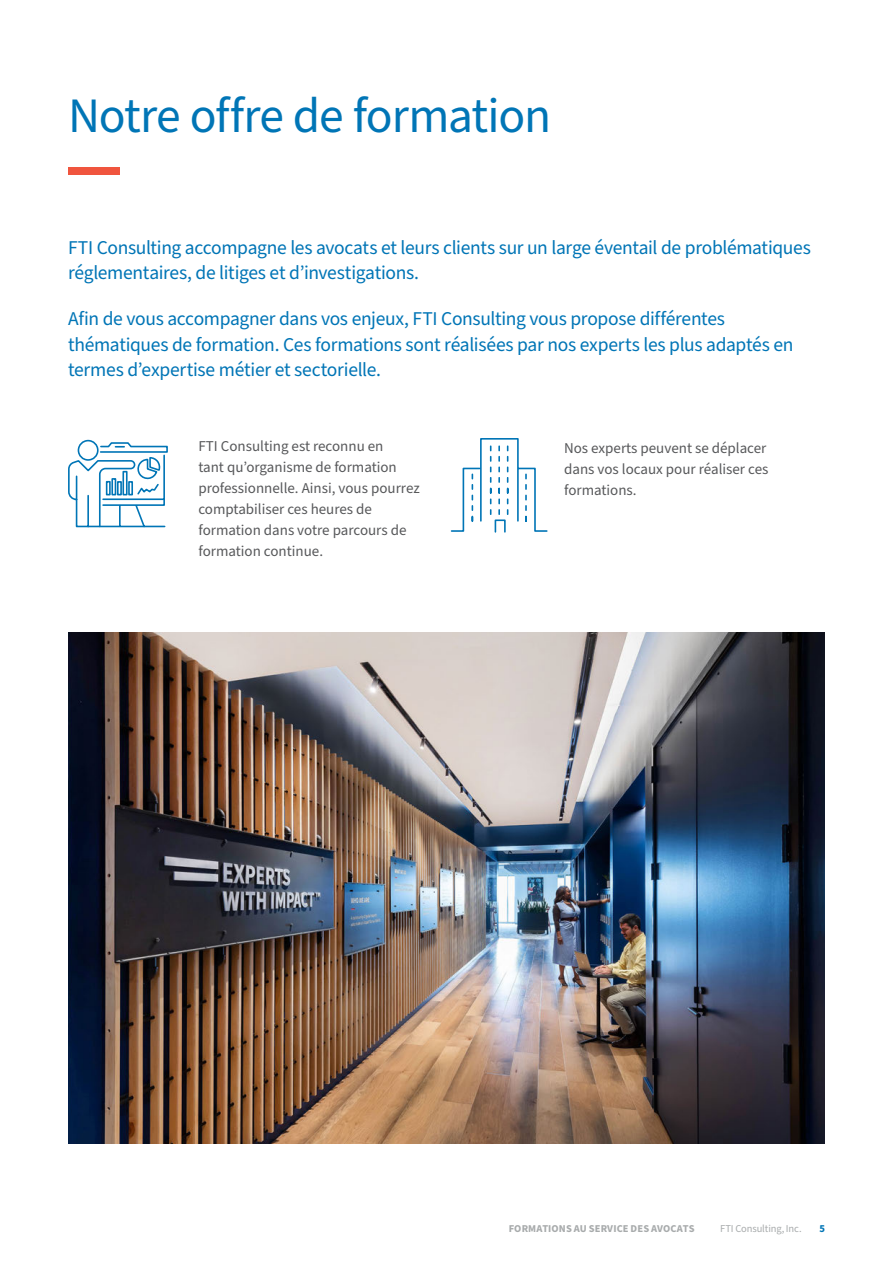
<style>
.page{position:relative;width:893px;height:1263px;background:#fff}
.page>*{position:absolute;margin:0;border:0;box-sizing:border-box;transform-origin:0 0}
.H1_Headline{font:49.5px "Source Sans Pro";letter-spacing:-.02em;color:#0075b6}
.Intro{font:19.5px/25.5px "Source Sans Pro";letter-spacing:-.015em;color:#0075b6}
.Body_copy{font:15px/21px "Source Sans Pro";color:#57585a}
.Footer_title{font:700 10.5px "Source Sans Pro";letter-spacing:.01em;color:#a8abac}
.Boilerplate{font:10.5px "Source Sans Pro";letter-spacing:-.01em;color:#a8abac}
.Folio{font:700 10.5px "Source Sans Pro";color:#0075b6}
</style>
<div class="page">
<div style="left:68px;top:167px;width:51px;height:7px;background:#f0553e"></div>
<img style="left:68px;top:632px;width:757px;height:512px">
<svg style="left:450px;top:438px;width:98px;height:95px"></svg>
<svg style="left:68px;top:439px;width:100px;height:89px"></svg>
<p class="H1_Headline" style="left:68px;top:83px;width:485px">Notre offre de formation</p>
<p class="Intro" style="left:68px;top:235px;width:744px">FTI Consulting accompagne les avocats et leurs clients sur un large éventail de problématiques réglementaires, de litiges et d’investigations.</p>
<p class="Intro" style="left:68px;top:306px;width:727px">Afin de vous accompagner dans vos enjeux, FTI Consulting vous propose différentes thématiques de formation. Ces formations sont réalisées par nos experts les plus adaptés en termes d’expertise métier et sectorielle.</p>
<p class="Body_copy" style="left:198px;top:436px;width:223px">FTI Consulting est reconnu en<br>tant qu’organisme de formation professionnelle. Ainsi, vous pourrez comptabiliser ces heures de formation dans votre parcours de formation continue.</p>
<p class="Body_copy" style="left:564px;top:438px;width:206px">Nos experts peuvent se déplacer dans vos locaux pour réaliser ces formations.</p>
<p class="Footer_title" style="left:509px;top:1221px;width:187px">FORMATIONS AU SERVICE DES AVOCATS</p>
<p class="Boilerplate" style="left:720px;top:1221px;width:83px">FTI Consulting, Inc.</p>
<p class="Folio" style="left:819px;top:1221px;width:7px">5</p>
</div>
